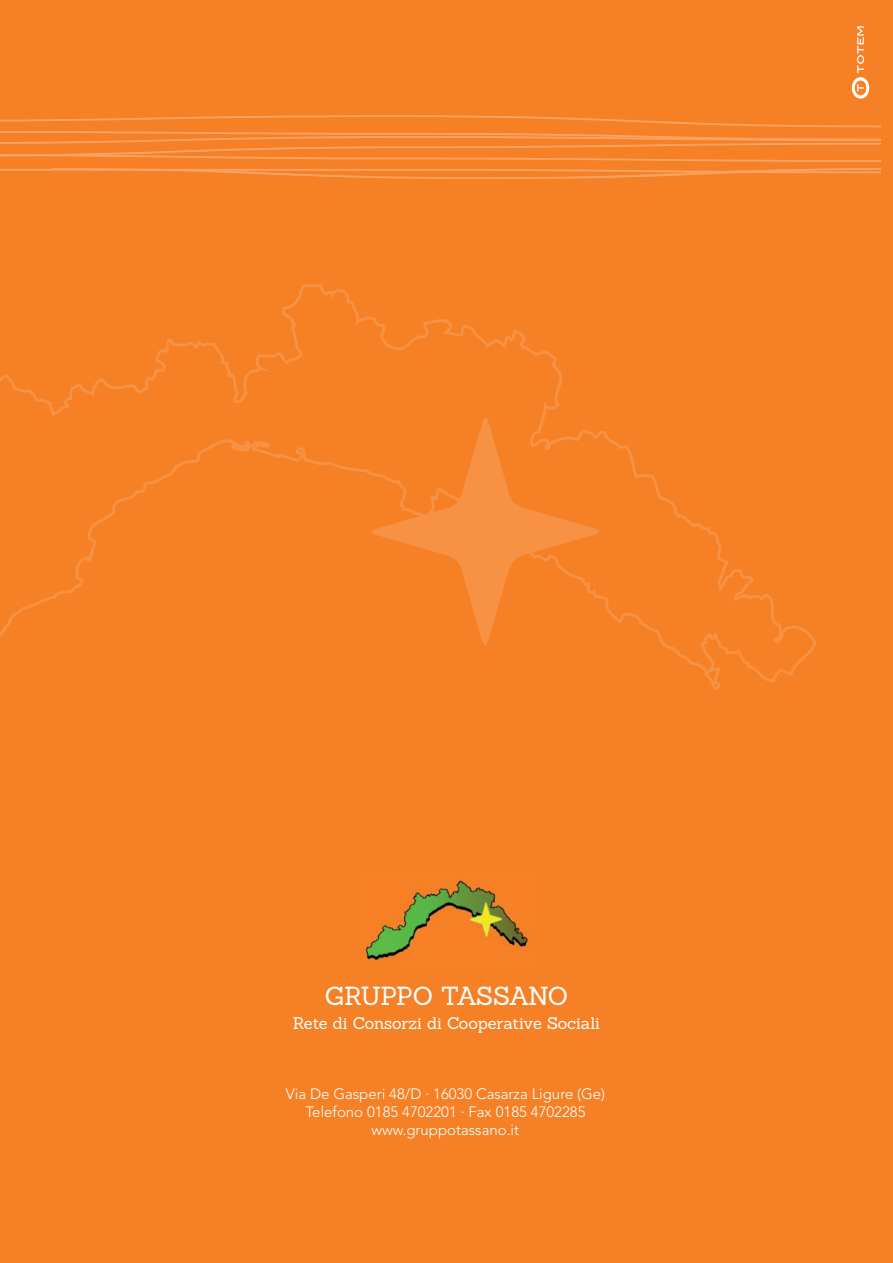
<style>
.page{position:relative;width:893px;height:1263px;background:#f58025}
.page>*{position:absolute;margin:0;border:0;box-sizing:border-box;transform-origin:0 0}
.t1{font:25.5px "Sanchez";letter-spacing:-.055em;color:#fff}
.t2{font:16.5px "Sanchez";letter-spacing:-.005em;color:#fff}
.t3{font:300 15px/18px "Avenir";color:#fff;text-align:center}
</style>
<div class="page">
<svg style="left:0;top:284px;width:816px;height:407px"></svg>
<svg style="left:0;top:115px;width:880px;height:64px"></svg>
<img style="left:360px;top:877px;width:169px;height:85px">
<svg style="left:852px;top:26px;width:17px;height:73px"></svg>
<svg style="left:365px;top:412px;width:240px;height:240px"></svg>
<h1 class="t1" style="left:325px;top:986px;width:245px">GRUPPO TASSANO</h1>
<p class="t2" style="left:293px;top:1017px;width:309px">Rete di Consorzi di Cooperative Sociali</p>
<p class="t3" style="left:286px;top:1086px;width:321px">Via De Gasperi 48/D · 16030 Casarza Ligure (Ge)<br>Telefono 0185 4702201 · Fax 0185 4702285 www.gruppotassano.it</p>
</div>
